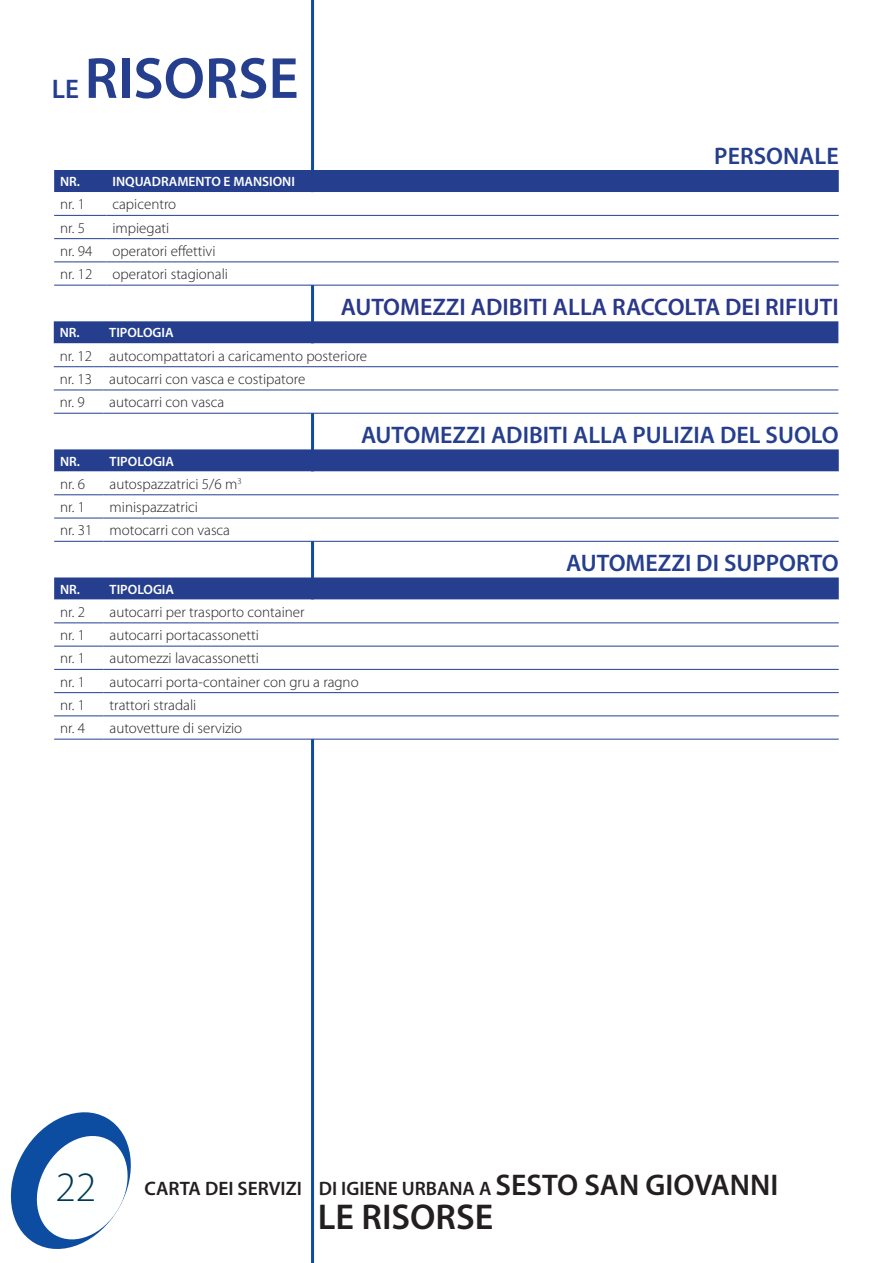
<style>
.page{position:relative;width:893px;height:1263px;background:#fff}
.page>*{position:absolute;margin:0;border:0;box-sizing:border-box;transform-origin:0 0}
.t1{font:600 58.5px "Myriad Pro";color:#253f8e}
.t2{font:600 36px "Myriad Pro";color:#231f20}
.t3{font:600 24px "Myriad Pro";color:#253f8e}
.t4{font:600 24px "Myriad Pro";color:#2a388b}
.t5{font:600 19.5px "Myriad Pro";color:#231f20}
.t6{font:300 15px/23.2px "Myriad Pro";color:#231f20}
.t7{font:600 13.5px "Myriad Pro";color:#fff}
.s1{font-size:27px}
.s2{font-weight:300;font-size:42px;color:#003952}
.s3{font-size:30px}
</style>
<div class="page">
<svg style="left:10px;top:1112px;width:121px;height:137px"></svg>
<hr style="left:311px;top:0;width:3px;height:1263px;background:#0d4da1">
<div style="left:54px;top:170px;width:785px;height:22px;background:#253f8e"></div>
<svg style="left:54px;top:192px;width:785px;height:93px"></svg>
<hr style="left:54px;top:215px;width:52px;height:1px;background:#253f8e">
<hr style="left:106px;top:215px;width:733px;height:1px;background:#253f8e">
<hr style="left:54px;top:238px;width:52px;height:1px;background:#253f8e">
<hr style="left:106px;top:238px;width:733px;height:1px;background:#253f8e">
<hr style="left:54px;top:262px;width:52px;height:1px;background:#253f8e">
<hr style="left:106px;top:262px;width:733px;height:1px;background:#253f8e">
<hr style="left:54px;top:285px;width:52px;height:1px;background:#253f8e">
<hr style="left:106px;top:285px;width:733px;height:1px;background:#253f8e">
<div style="left:54px;top:321px;width:784px;height:22px;background:#253f8e"></div>
<svg style="left:54px;top:343px;width:784px;height:70px"></svg>
<hr style="left:54px;top:366px;width:49px;height:1px;background:#253f8e">
<hr style="left:103px;top:366px;width:735px;height:1px;background:#253f8e">
<hr style="left:54px;top:390px;width:49px;height:1px;background:#253f8e">
<hr style="left:103px;top:390px;width:735px;height:1px;background:#253f8e">
<hr style="left:54px;top:413px;width:49px;height:1px;background:#253f8e">
<hr style="left:103px;top:413px;width:735px;height:1px;background:#253f8e">
<div style="left:54px;top:449px;width:785px;height:22px;background:#253f8e"></div>
<svg style="left:54px;top:471px;width:785px;height:70px"></svg>
<hr style="left:54px;top:494px;width:50px;height:1px;background:#253f8e">
<hr style="left:104px;top:494px;width:735px;height:1px;background:#253f8e">
<hr style="left:54px;top:518px;width:50px;height:1px;background:#253f8e">
<hr style="left:104px;top:518px;width:735px;height:1px;background:#253f8e">
<hr style="left:54px;top:541px;width:50px;height:1px;background:#253f8e">
<hr style="left:104px;top:541px;width:735px;height:1px;background:#253f8e">
<svg style="left:54px;top:577px;width:785px;height:23px;background:#2f4893"></svg>
<svg style="left:54px;top:600px;width:785px;height:139px"></svg>
<hr style="left:54px;top:623px;width:50px;height:1px;background:#253f8e">
<hr style="left:104px;top:623px;width:735px;height:1px;background:#253f8e">
<hr style="left:54px;top:646px;width:50px;height:1px;background:#253f8e">
<hr style="left:104px;top:646px;width:735px;height:1px;background:#253f8e">
<hr style="left:54px;top:669px;width:50px;height:1px;background:#253f8e">
<hr style="left:104px;top:669px;width:735px;height:1px;background:#253f8e">
<hr style="left:54px;top:692px;width:50px;height:1px;background:#253f8e">
<hr style="left:104px;top:692px;width:735px;height:1px;background:#253f8e">
<hr style="left:54px;top:716px;width:50px;height:1px;background:#253f8e">
<hr style="left:104px;top:716px;width:735px;height:1px;background:#253f8e">
<hr style="left:54px;top:739px;width:50px;height:1px;background:#253f8e">
<hr style="left:104px;top:739px;width:735px;height:1px;background:#253f8e">
<h1 class="t1" style="left:52px;top:41px;width:248px"><span class="s1">LE</span> RISORSE</h1>
<p class="t7" style="left:60px;top:173px;width:236px">NR. INQUADRAMENTO E MANSIONI</p>
<p class="t6" style="left:60px;top:193px;width:27px">nr. 1</p>
<p class="t6" style="left:112px;top:193px;width:65px">capicentro</p>
<p class="t6" style="left:60px;top:216px;width:27px">nr. 5</p>
<p class="t6" style="left:112px;top:216px;width:58px">impiegati</p>
<p class="t6" style="left:60px;top:239px;width:34px">nr. 94</p>
<p class="t6" style="left:112px;top:239px;width:105px">operatori effettivi</p>
<p class="t6" style="left:60px;top:263px;width:34px">nr. 12</p>
<p class="t6" style="left:112px;top:263px;width:117px">operatori stagionali</p>
<h3 class="t3" style="left:714px;top:141px;width:126px">PERSONALE</h3>
<h3 class="t4" style="left:341px;top:292px;width:499px">AUTOMEZZI ADIBITI ALLA RACCOLTA DEI RIFIUTI</h3>
<p class="t7" style="left:60px;top:324px;width:115px">NR. TIPOLOGIA</p>
<p class="t6" style="left:60px;top:344px;width:309px">nr. 12 autocompattatori a caricamento posteriore nr. 13 autocarri con vasca e costipatore<br>nr. 9</p>
<p class="t6" style="left:109px;top:391px;width:116px">autocarri con vasca</p>
<p class="t7" style="left:60px;top:452px;width:115px">NR. TIPOLOGIA</p>
<p class="t6" style="left:60px;top:472px;width:27px">nr. 6</p>
<p class="t6" style="left:110px;top:472px;width:134px">autospazzatrici 5/6 m<sup>3</sup></p>
<p class="t6" style="left:60px;top:496px;width:27px">nr. 1</p>
<p class="t6" style="left:60px;top:496px;width:171px;text-indent:49px">minispazzatrici<br>nr. 31 motocarri con vasca</p>
<h3 class="t3" style="left:361px;top:420px;width:479px">AUTOMEZZI ADIBITI ALLA PULIZIA DEL SUOLO</h3>
<h3 class="t3" style="left:566px;top:548px;width:274px">AUTOMEZZI DI SUPPORTO</h3>
<p class="t7" style="left:60px;top:580px;width:115px">NR. TIPOLOGIA</p>
<p class="t6" style="left:60px;top:600px;width:27px">nr. 2</p>
<p class="t6" style="left:110px;top:600px;width:196px">autocarri per trasporto container</p>
<p class="t6" style="left:60px;top:624px;width:27px">nr. 1</p>
<p class="t6" style="left:110px;top:624px;width:151px">autocarri portacassonetti</p>
<p class="t6" style="left:60px;top:647px;width:27px">nr. 1</p>
<p class="t6" style="left:110px;top:647px;width:151px">automezzi lavacassonetti</p>
<p class="t6" style="left:60px;top:670px;width:27px">nr. 1</p>
<p class="t6" style="left:110px;top:670px;width:250px">autocarri porta-container con gru a ragno</p>
<p class="t6" style="left:60px;top:693px;width:27px">nr. 1</p>
<p class="t6" style="left:110px;top:693px;width:88px">trattori stradali</p>
<p class="t6" style="left:60px;top:717px;width:27px">nr. 4</p>
<p class="t6" style="left:110px;top:717px;width:134px">autovetture di servizio</p>
<h3 class="t5" style="left:55px;top:1176px;width:724px"><span class="s2">22</span> CARTA DEI SERVIZI DI IGIENE URBANA A <span class="s3">SESTO SAN GIOVANNI</span></h3>
<h2 class="t2" style="left:318px;top:1194px;width:177px">LE RISORSE</h2>
</div>
